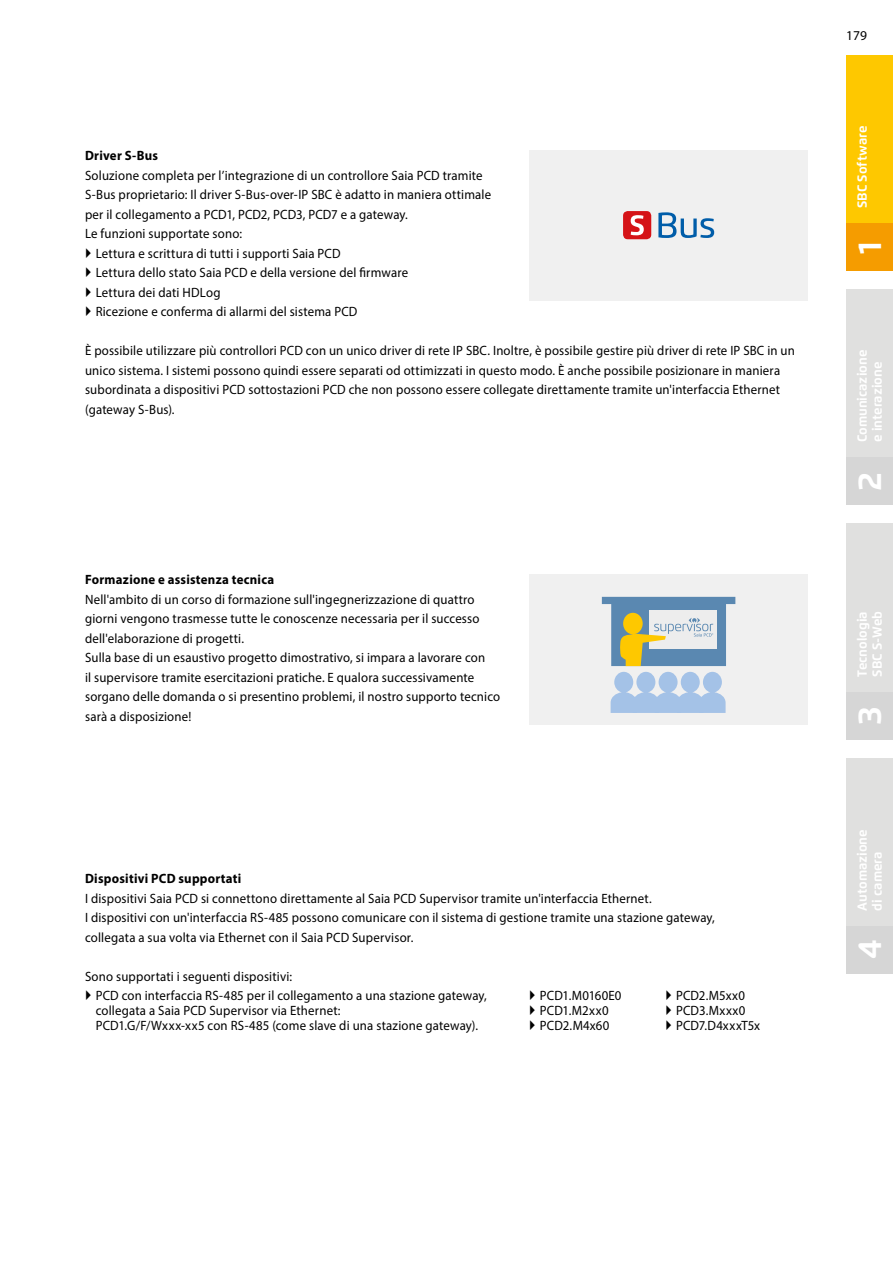
<style>
.page{position:relative;width:893px;height:1263px;background:#fff}
.page>*{position:absolute;margin:0;border:0;box-sizing:border-box;transform-origin:0 0}
.t1{font:700 33px "Flexo";color:#fff}
.Grundtext__regular_9{font:13.5px/19.5px "Myriad Pro";letter-spacing:.015em;color:#000;scale:.95 1}
.Grundtext__bold__9_1{font:700 13.5px "Myriad Pro";letter-spacing:.02em;color:#000;scale:.95 1}
.Grundtext__regular_9-2{font:13.5px "Myriad Pro";letter-spacing:.015em;color:#000}
.t2{font:700 13.2px/15px "Flexo";color:#fff}
</style>
<div class="page">
<div style="left:846px;top:55px;width:47px;height:216px;background:#fec800"></div>
<div style="left:846px;top:223px;width:47px;height:48px;background:#f59c00"></div>
<div style="left:846px;top:289px;width:47px;height:216px;background:#e0e0df"></div>
<div style="left:846px;top:458px;width:47px;height:47px;background:#d6d6d6"></div>
<div style="left:846px;top:524px;width:47px;height:215px;background:#e0e0df"></div>
<div style="left:846px;top:692px;width:47px;height:47px;background:#d6d6d6"></div>
<div style="left:846px;top:758px;width:47px;height:215px;background:#e0e0df"></div>
<div style="left:846px;top:926px;width:47px;height:47px;background:#d6d6d6"></div>
<div style="left:529px;top:574px;width:279px;height:151px;background:#f0f0f0"></div>
<div style="left:529px;top:150px;width:279px;height:150px;background:#f0f0f0"></div>
<div style="left:623px;top:211px;width:28px;height:28px;background:#d51317;border-radius:5px"></div>
<svg style="left:658px;top:212px;width:56px;height:26px"></svg>
<svg style="left:631px;top:215px;width:13px;height:20px"></svg>
<svg style="left:611px;top:672px;width:115px;height:41px"></svg>
<svg style="left:602px;top:597px;width:133px;height:69px"></svg>
<p class="Grundtext__bold__9_1" style="left:85px;top:147px;width:78px">Driver S-Bus</p>
<p class="Grundtext__regular_9" style="left:85px;top:165px;width:429px">Soluzione completa per l’integrazione di un controllore Saia PCD tramite S-Bus proprietario: Il driver S-Bus-over-IP SBC è adatto in maniera ottimale per il collegamento a PCD1, PCD2, PCD3, PCD7 e a gateway.<br>Le funzioni supportate sono:</p>
<p class="Grundtext__regular_9" style="left:96px;top:243px;width:259px">Lettura e scrittura di tutti i supporti Saia PCD</p>
<p class="Grundtext__regular_9" style="left:96px;top:263px;width:330px">Lettura dello stato Saia PCD e della versione del firmware</p>
<p class="Grundtext__regular_9" style="left:96px;top:282px;width:133px">Lettura dei dati HDLog</p>
<p class="Grundtext__regular_9" style="left:96px;top:302px;width:277px">Ricezione e conferma di allarmi del sistema PCD</p>
<p class="Grundtext__regular_9" style="left:85px;top:341px;width:749px">È possibile utilizzare più controllori PCD con un unico driver di rete IP SBC. Inoltre, è possibile gestire più driver di rete IP SBC in un unico sistema. I sistemi possono quindi essere separati od ottimizzati in questo modo. È anche possibile posizionare in maniera subordinata a dispositivi PCD sottostazioni PCD che non possono essere collegate direttamente tramite un'interfaccia Ethernet (gateway S-Bus).</p>
<p class="Grundtext__bold__9_1" style="left:85px;top:571px;width:201px">Formazione e assistenza tecnica</p>
<p class="Grundtext__regular_9" style="left:85px;top:589px;width:438px">Nell'ambito di un corso di formazione sull'ingegnerizzazione di quattro giorni vengono trasmesse tutte le conoscenze necessaria per il successo dell'elaborazione di progetti.<br>Sulla base di un esaustivo progetto dimostrativo, si impara a lavorare con<br>il supervisore tramite esercitazioni pratiche. E qualora successivamente sorgano delle domanda o si presentino problemi, il nostro supporto tecnico sarà a disposizione!</p>
<p class="Grundtext__bold__9_1" style="left:85px;top:870px;width:166px">Dispositivi PCD supportati</p>
<p class="Grundtext__regular_9" style="left:85px;top:888px;width:664px">I dispositivi Saia PCD si connettono direttamente al Saia PCD Supervisor tramite un'interfaccia Ethernet.<br>I dispositivi con un'interfaccia RS-485 possono comunicare con il sistema di gestione tramite una stazione gateway, collegata a sua volta via Ethernet con il Saia PCD Supervisor.</p>
<p class="Grundtext__regular_9" style="left:85px;top:966px;width:220px">Sono supportati i seguenti dispositivi:</p>
<p class="Grundtext__regular_9" style="left:96px;top:988px;width:413px;line-height:15px">PCD con interfaccia RS-485 per il collegamento a una stazione gateway, collegata a Saia PCD Supervisor via Ethernet:<br>PCD1.G/F/Wxxx-xx5 con RS-485 (come slave di una stazione gateway).</p>
<p class="Grundtext__regular_9" style="left:540px;top:986px;width:87px">PCD1.M0160E0</p>
<p class="Grundtext__regular_9" style="left:540px;top:1001px;width:74px">PCD1.M2xx0</p>
<p class="Grundtext__regular_9" style="left:540px;top:1016px;width:75px">PCD2.M4x60</p>
<p class="Grundtext__regular_9" style="left:676px;top:986px;width:74px">PCD2.M5xx0</p>
<p class="Grundtext__regular_9" style="left:676px;top:1001px;width:74px">PCD3.Mxxx0</p>
<p class="Grundtext__regular_9" style="left:676px;top:1016px;width:90px">PCD7.D4xxxT5x</p>
<p class="Grundtext__regular_9-2" style="left:846px;top:27px;width:22px">179</p>
<p class="t2" style="left:855px;top:208px;width:84px;rotate:-90deg">SBC Software</p>
<h1 class="t1" style="left:850px;top:254px;width:14px;rotate:-90deg">1</h1>
<p class="t2" style="left:855px;top:442px;width:94px;rotate:-90deg">Comunicazione e interazione</p>
<h1 class="t1" style="left:850px;top:491px;width:20px;rotate:-90deg">2</h1>
<p class="t2" style="left:855px;top:676px;width:67px;rotate:-90deg">Tecnologia<br>SBC S-Web</p>
<h1 class="t1" style="left:850px;top:725px;width:20px;rotate:-90deg">3</h1>
<p class="t2" style="left:855px;top:911px;width:83px;rotate:-90deg">Automazione di camera</p>
<h1 class="t1" style="left:850px;top:959px;width:21px;rotate:-90deg">4</h1>
</div>
